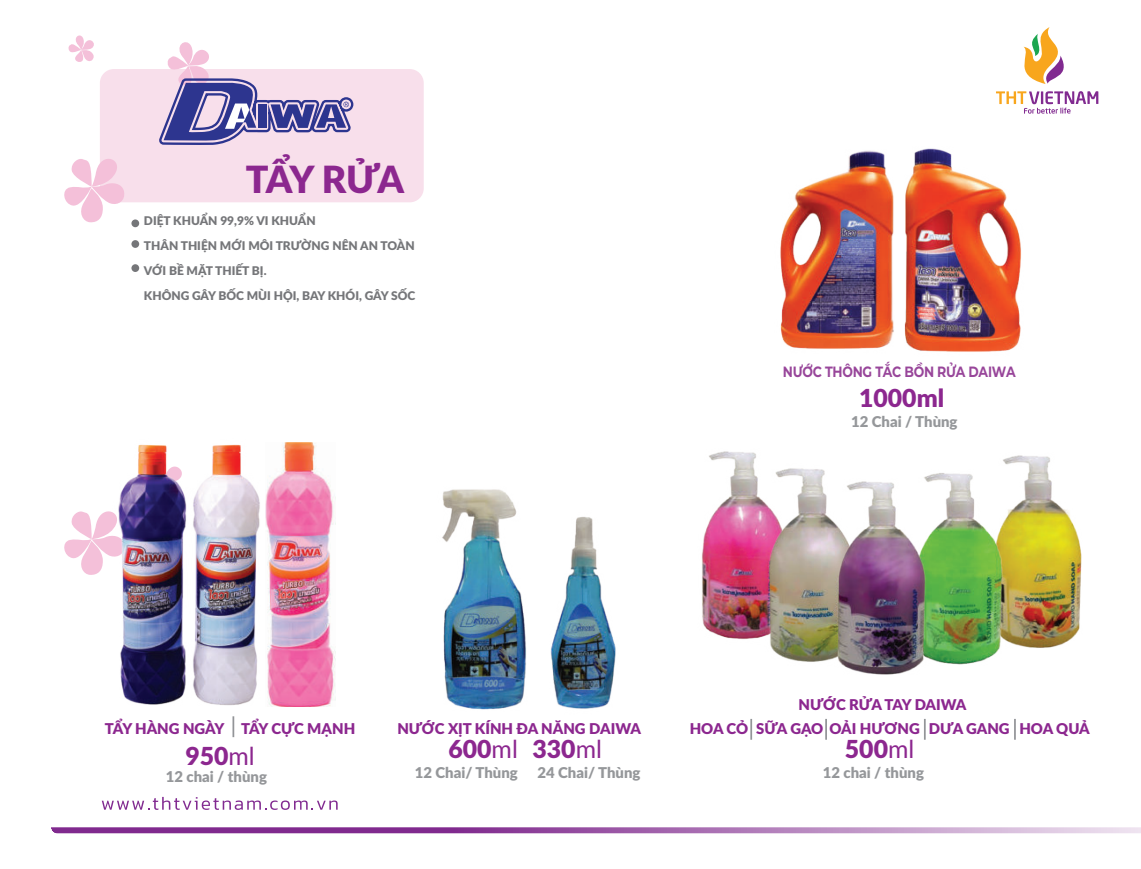
<style>
.page{position:relative;width:1141px;height:869px;background:#fff}
.page>*{position:absolute;margin:0;border:0;box-sizing:border-box;transform-origin:0 0}
.t1{font:900 37.45px "Lato";letter-spacing:-.065em;color:#8c278f}
.t2{font:900 24.85px "Lato";color:#8c278f}
.t3{font:900 14.88px "Lato";color:#8c278f}
.t4{font:900 14.88px "Lato";color:#95979a}
.t5{font:700 14.88px "Montserrat";letter-spacing:-.02em;color:#98469a;scale:.84 1}
.t6{font:900 14.88px "Lato";letter-spacing:-.02em;color:#8c278f}
.t7{font:900 11.9px/24.8px "Lato";color:#757679}
.s1{font-weight:400}
</style>
<div class="page">
<hr style="left:1014px;top:718px;width:2px;height:21px;background:#939598">
<hr style="left:924px;top:718px;width:2px;height:21px;background:#939598">
<hr style="left:825px;top:718px;width:2px;height:21px;background:#939598">
<hr style="left:750px;top:718px;width:2px;height:21px;background:#939598">
<div style="left:131px;top:219px;width:8px;height:8px;background:#757679;border-radius:50%"></div>
<div style="left:131px;top:240px;width:8px;height:8px;background:#757679;border-radius:50%"></div>
<div style="left:131px;top:264px;width:8px;height:8px;background:#757679;border-radius:50%"></div>
<div style="left:100px;top:69px;width:324px;height:133px;background:#f8dfeb;border-radius:14px"></div>
<svg style="left:64px;top:159px;width:62px;height:63px"></svg>
<svg style="left:68px;top:35px;width:26px;height:27px"></svg>
<svg style="left:996px;top:91px;width:102px;height:23px"></svg>
<svg style="left:1023px;top:27px;width:41px;height:57px"></svg>
<svg style="left:102px;top:796px;width:236px;height:13px"></svg>
<svg style="left:51px;top:827px;width:1090px;height:6px;background:#a76db1"></svg>
<hr style="left:232px;top:716px;width:2px;height:20px;background:#939598">
<svg style="left:159px;top:42px;width:195px;height:103px"></svg>
<img style="left:702px;top:455px;width:63px;height:184px">
<img style="left:1077px;top:533px;width:5px;height:100px">
<img style="left:996px;top:455px;width:81px;height:198px">
<img style="left:765px;top:468px;width:231px;height:207px">
<img style="left:64px;top:444px;width:258px;height:263px">
<img style="left:265px;top:442px;width:70px;height:264px">
<img style="left:780px;top:150px;width:110px;height:199px">
<img style="left:890px;top:148px;width:131px;height:204px">
<img style="left:602px;top:601px;width:14px;height:106px">
<img style="left:442px;top:489px;width:160px;height:221px">
<h1 class="t1" style="left:246px;top:152px;width:160px">TẨY RỬA</h1>
<p class="t7" style="left:144px;top:208px;width:273px">DIỆT KHUẨN 99,9% VI KHUẨN<br>THÂN THIỆN MỚI MÔI TRƯỜNG NÊN AN TOÀN<br>VỚI BỀ MẶT THIẾT BỊ.<br>KHÔNG GÂY BỐC MÙI HỘI, BAY KHÓI, GÂY SỐC</p>
<p class="t5" style="left:783px;top:362px;width:279px">NƯỚC THÔNG TẮC BỒN RỬA DAIWA</p>
<h2 class="t2" style="left:859px;top:379px;width:87px">1000ml</h2>
<p class="t4" style="left:851px;top:410px;width:108px">12 Chai / Thùng</p>
<p class="t3" style="left:105px;top:716px;width:252px">TẨY HÀNG NGÀY TẨY CỰC MẠNH</p>
<h2 class="t2" style="left:185px;top:737px;width:71px">950<span class="s1">ml</span></h2>
<p class="t4" style="left:166px;top:764px;width:103px">12 chai / thùng</p>
<p class="t3" style="left:397px;top:717px;width:245px">NƯỚC XỊT KÍNH ĐA NĂNG DAIWA</p>
<h2 class="t2" style="left:448px;top:730px;width:155px">600<span class="s1">ml</span> 330<span class="s1">ml</span></h2>
<p class="t4" style="left:415px;top:761px;width:105px">12 Chai/ Thùng</p>
<p class="t4" style="left:537px;top:761px;width:105px">24 Chai/ Thùng</p>
<p class="t6" style="left:799px;top:692px;width:169px">NƯỚC RỬA TAY DAIWA</p>
<p class="t3" style="left:690px;top:716px;width:60px">HOA CỎ</p>
<p class="t3" style="left:1019px;top:716px;width:72px">HOA QUẢ</p>
<p class="t3" style="left:756px;top:716px;width:255px">SỮA GẠO OẢI HƯƠNG DƯA GANG</p>
<h2 class="t2" style="left:845px;top:730px;width:71px">500<span class="s1">ml</span></h2>
<p class="t4" style="left:823px;top:761px;width:103px">12 chai / thùng</p>
</div>
